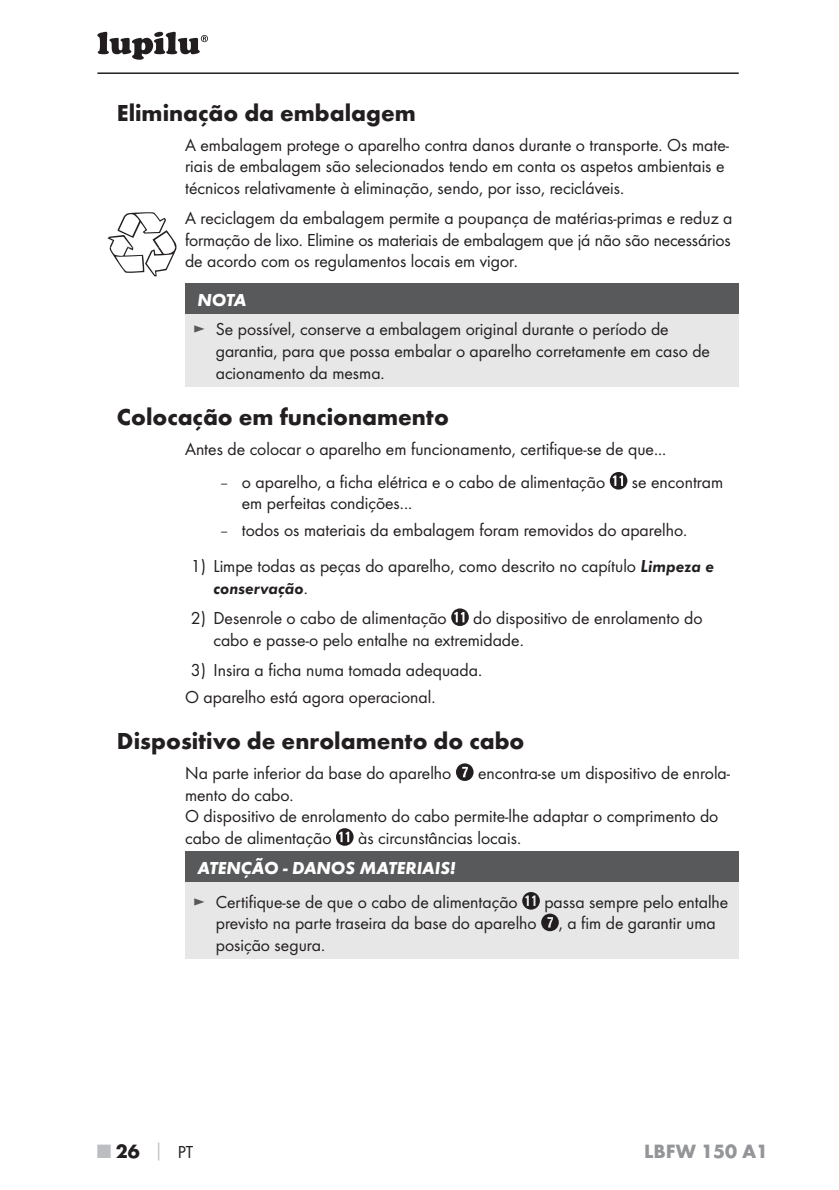
<style>
.page{position:relative;width:839px;height:1190px;background:#fff}
.page>*{position:absolute;margin:0;border:0;box-sizing:border-box;transform-origin:0 0}
.t1{font:700 24px "Futura";color:#231f20}
.t2{font:700 20px "Futura";color:#939598}
.t3{font:700 20px "Futura";color:#231f20}
.t4{font:18px/21.6px "Futura Boo";color:#231f20}
.t5{font:italic 700 18px "Futura";color:#fff}
.t6{font:18px "Futura Dem Obl";color:#231f20}
.s1{color:#58595b}
.s2{font-family:"Futura Dem Obl"}
.s3{font-family:"Futura Boo"}
.s4{color:#bcbdc0}
.s5{font-size:18px;color:#bcbdc0}
.s6{font-family:"Futura Boo";font-weight:400;font-size:18px}
</style>
<div class="page">
<hr style="left:97px;top:72px;width:641px;height:2px;background:#231f20">
<svg style="left:97px;top:32px;width:111px;height:28px"></svg>
<div style="left:185px;top:284px;width:553px;height:30px;background:#58595b"></div>
<div style="left:185px;top:314px;width:553px;height:73px;background:#e7e7e7"></div>
<svg style="left:609px;top:472px;width:18px;height:17px"></svg>
<svg style="left:451px;top:608px;width:17px;height:18px"></svg>
<svg style="left:456px;top:763px;width:17px;height:18px"></svg>
<svg style="left:336px;top:828px;width:17px;height:17px"></svg>
<div style="left:185px;top:851px;width:553px;height:31px;background:#58595b"></div>
<div style="left:185px;top:882px;width:553px;height:76px;background:#e7e7e7"></div>
<svg style="left:522px;top:892px;width:36px;height:39px"></svg>
<svg style="left:107px;top:212px;width:69px;height:64px"></svg>
<h1 class="t1" style="left:117px;top:103px;width:300px">Eliminação da embalagem</h1>
<p class="t4" style="left:185px;top:135px;width:545px">A embalagem protege o aparelho contra danos durante o transporte. Os mate&shy;riais de embalagem são selecionados tendo em conta os aspetos ambientais e técnicos relativamente à eliminação, sendo, por isso, recicláveis.</p>
<p class="t4" style="left:185px;top:208px;width:548px;text-align:justify">A reciclagem da embalagem permite a poupança de matérias-primas e reduz a formação de lixo. Elimine os materiais de embalagem que já não são necessários de acordo com os regulamentos locais em vigor.</p>
<p class="t5" style="left:197px;top:294px;width:50px">NOTA</p>
<p class="t4" style="left:216px;top:319px;width:495px;text-indent:-23px"><span class="s1">►</span> Se possível, conserve a embalagem original durante o período de garantia, para que possa embalar o aparelho corretamente em caso de acionamento da mesma.</p>
<h1 class="t1" style="left:117px;top:407px;width:333px">Colocação em funcionamento</h1>
<p class="t4" style="left:185px;top:439px;width:482px">Antes de colocar o aparelho em funcionamento, certifique-se de que...</p>
<p class="t4" style="left:219px;top:472px;width:387px"><span class="s1">–</span> o aparelho, a ficha elétrica e o cabo de alimentação</p>
<p class="t4" style="left:631px;top:472px;width:93px">se encontram</p>
<p class="t4" style="left:242px;top:493px;width:172px">em perfeitas condições...</p>
<p class="t4" style="left:219px;top:520px;width:469px"><span class="s1">–</span> todos os materiais da embalagem foram removidos do aparelho.</p>
<p class="t4" style="left:191px;top:556px;width:524px">1) Limpe todas as peças do aparelho, como descrito no capítulo <span class="s2">Limpeza e</span></p>
<p class="t6" style="left:213px;top:579px;width:96px">conservação<span class="s3">.</span></p>
<p class="t4" style="left:191px;top:608px;width:257px">2) Desenrole o cabo de alimentação</p>
<p class="t4" style="left:213px;top:608px;width:490px;text-indent:260px">do dispositivo de enrolamento do cabo e passe-o pelo entalhe na extremidade.</p>
<p class="t4" style="left:185px;top:657px;width:298px;line-height:27.2px;text-indent:6px">3) Insira a ficha numa tomada adequada.<br>O aparelho está agora operacional.</p>
<h1 class="t1" style="left:117px;top:731px;width:409px">Dispositivo de enrolamento do cabo</h1>
<p class="t4" style="left:185px;top:763px;width:268px">Na parte inferior da base do aparelho</p>
<p class="t4" style="left:478px;top:763px;width:253px">encontra-se um dispositivo de enrola-</p>
<p class="t4" style="left:185px;top:784px;width:534px">mento do cabo.<br>O dispositivo de enrolamento do cabo permite-lhe adaptar o comprimento do cabo de alimentação</p>
<p class="t4" style="left:358px;top:828px;width:164px">às circunstâncias locais.</p>
<p class="t5" style="left:197px;top:862px;width:260px">ATENÇÃO - DANOS MATERIAIS!</p>
<p class="t4" style="left:193px;top:891px;width:326px"><span class="s1">►</span> Certifique-se de que o cabo de alimentação</p>
<p class="t4" style="left:216px;top:891px;width:513px;text-indent:328px">passa sempre pelo entalhe previsto na parte traseira da base do aparelho , a fim de garantir uma posição segura.</p>
<p class="t3" style="left:97px;top:1143px;width:97px"><span class="s4">■</span> 26 <span class="s5">│</span> <span class="s6">PT</span></p>
<p class="t2" style="left:643px;top:1143px;width:125px">LBFW 150 A1</p>
</div>
